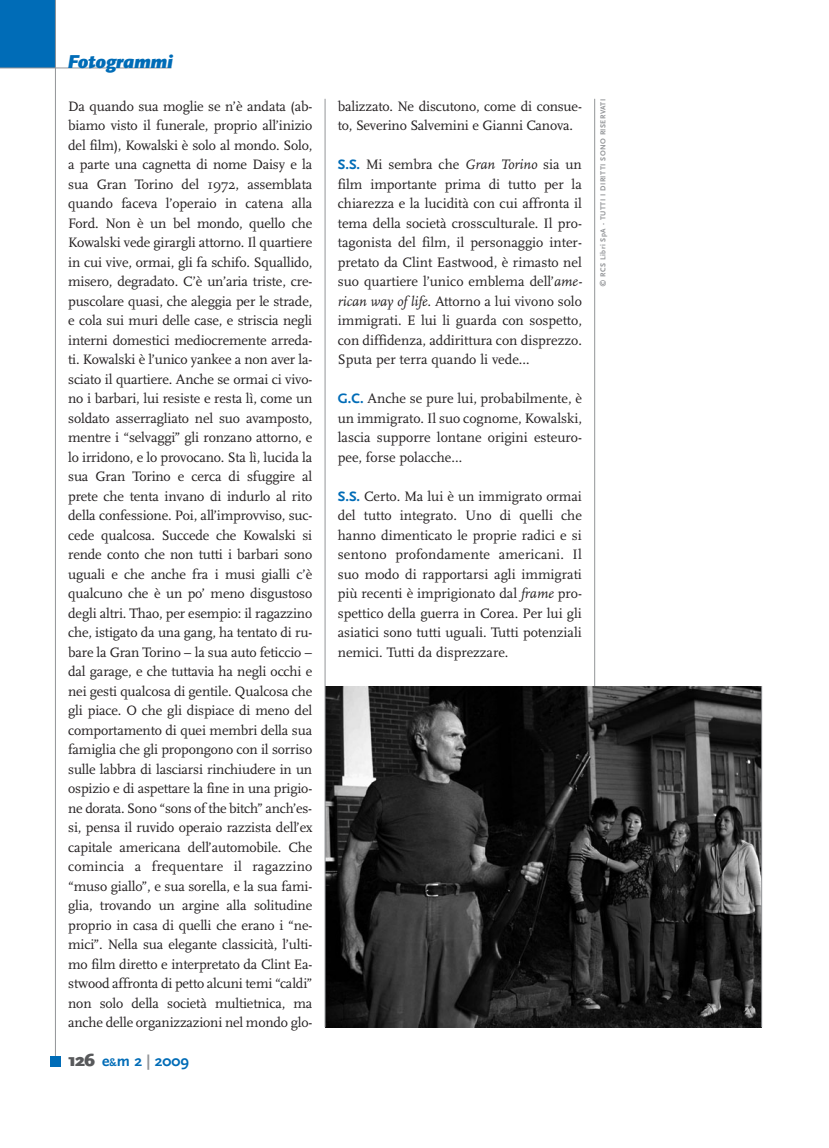
<style>
.page{position:relative;width:829px;height:1148px;background:#fff}
.page>*{position:absolute;margin:0;border:0;box-sizing:border-box;transform-origin:0 0}
.t1{font:italic 900 19.5px "Scala Sans";letter-spacing:-.02em;color:#006cb7}
.t2{font:700 15.75px "Scala Sans";color:#006cb7}
.t3{font:14.25px/19.5px "Scala";color:#231f20;text-align:justify}
.t4{font:700 7.5px "Scala Sans";letter-spacing:.055em;color:#939598}
.s1{font-family:"Scala Sans";font-weight:700;color:#006cb7}
.s2{font-style:italic}
.s3{font-weight:900;font-size:18px;color:#58595b}
.s4{font-size:10.5px}
.s5{color:#939598}
</style>
<div class="page">
<hr style="left:594px;top:99px;width:1px;height:587px;background:#939598">
<img style="left:326px;top:686px;width:435px;height:341px">
<div style="left:0;top:0;width:55px;height:68px;background:#006cb7"></div>
<hr style="left:55px;top:0;width:1px;height:1056px;background:#939598">
<div style="left:50px;top:1056px;width:11px;height:10px;background:#006cb7"></div>
<hr style="left:0;top:68px;width:171px;height:1px;background:#939598">
<hr style="left:325px;top:99px;width:1px;height:928px;background:#939598">
<hr style="left:761px;top:686px;width:1px;height:341px;background:#939598">
<h1 class="t1" style="left:68px;top:54px;width:107px">Fotogrammi</h1>
<p class="t3" style="left:68px;top:97px;width:246px">Da quando sua moglie se n’è andata (ab&shy;biamo visto il funerale, proprio all’inizio del film), Kowalski è solo al mondo. Solo, a parte una cagnetta di nome Daisy e la sua Gran Torino del 1972, assemblata quando faceva l’operaio in catena alla Ford. Non è un bel mondo, quello che Kowalski vede girargli attorno. Il quartiere in cui vive, ormai, gli fa schifo. Squallido, misero, degradato. C’è un’aria triste, cre&shy;puscolare quasi, che aleggia per le strade, e cola sui muri delle case, e striscia negli interni domestici mediocremente arreda&shy;ti. Kowalski è l’unico yankee a non aver la&shy;sciato il quartiere. Anche se ormai ci vivo&shy;no i barbari, lui resiste e resta lì, come un soldato asserragliato nel suo avamposto, mentre i “selvaggi” gli ronzano attorno, e lo irridono, e lo provocano. Sta lì, lucida la sua Gran Torino e cerca di sfuggire al prete che tenta invano di indurlo al rito della confessione. Poi, all’improvviso, suc&shy;cede qualcosa. Succede che Kowalski si rende conto che non tutti i barbari sono uguali e che anche fra i musi gialli c’è qualcuno che è un po’ meno disgustoso degli altri. Thao, per esempio: il ragazzino che, istigato da una gang, ha tentato di ru&shy;bare la Gran Torino – la sua auto feticcio – dal garage, e che tuttavia ha negli occhi e nei gesti qualcosa di gentile. Qualcosa che gli piace. O che gli dispiace di meno del comportamento di quei membri della sua famiglia che gli propongono con il sorriso sulle labbra di lasciarsi rinchiudere in un ospizio e di aspettare la fine in una prigio&shy;ne dorata. Sono “sons of the bitch” anch’es&shy;si, pensa il ruvido operaio razzista dell’ex capitale americana dell’automobile. Che comincia a frequentare il ragazzino “muso giallo”, e sua sorella, e la sua fami&shy;glia, trovando un argine alla solitudine proprio in casa di quelli che erano i “ne&shy;mici”. Nella sua elegante classicità, l’ulti&shy;mo film diretto e interpretato da Clint Ea&shy;stwood affronta di petto alcuni temi “caldi” non solo della società multietnica, ma anche delle organizzazioni nel mondo glo-</p>
<p class="t3" style="left:338px;top:97px;width:245px">balizzato. Ne discutono, come di consue&shy;to, Severino Salvemini e Gianni Canova.</p>
<p class="t3" style="left:338px;top:156px;width:245px"><span class="s1">S.S.</span> Mi sembra che <span class="s2">Gran Torino</span> sia un film importante prima di tutto per la chiarezza e la lucidità con cui affronta il tema della società crossculturale. Il pro&shy;tagonista del film, il personaggio inter&shy;pretato da Clint Eastwood, è rimasto nel suo quartiere l’unico emblema dell’<span class="s2">ame&shy;rican way of life.</span> Attorno a lui vivono solo immigrati. E lui li guarda con sospetto, con diffidenza, addirittura con disprezzo.<br>Sputa per terra quando li vede…</p>
<p class="t3" style="left:338px;top:390px;width:245px"><span class="s1">G.C.</span> Anche se pure lui, probabilmente, è un immigrato. Il suo cognome, Kowalski, lascia supporre lontane origini esteuro&shy;pee, forse polacche…</p>
<p class="t3" style="left:338px;top:487px;width:245px"><span class="s1">S.S.</span> Certo. Ma lui è un immigrato ormai del tutto integrato. Uno di quelli che hanno dimenticato le proprie radici e si sentono profondamente americani. Il suo modo di rapportarsi agli immigrati più recenti è imprigionato dal <span class="s2">frame</span> pro&shy;spettico della guerra in Corea. Per lui gli asiatici sono tutti uguali. Tutti potenziali nemici. Tutti da disprezzare.</p>
<p class="t2" style="left:68px;top:1055px;width:122px"><span class="s3">126</span> e<span class="s4">&amp;</span>m 2 <span class="s5">|</span> 2009</p>
<p class="t4" style="left:600px;top:287px;width:190px;rotate:-90deg">© RCS Libri SpA - TUTTI I DIRITTI SONO RISERVATI</p>
</div>
